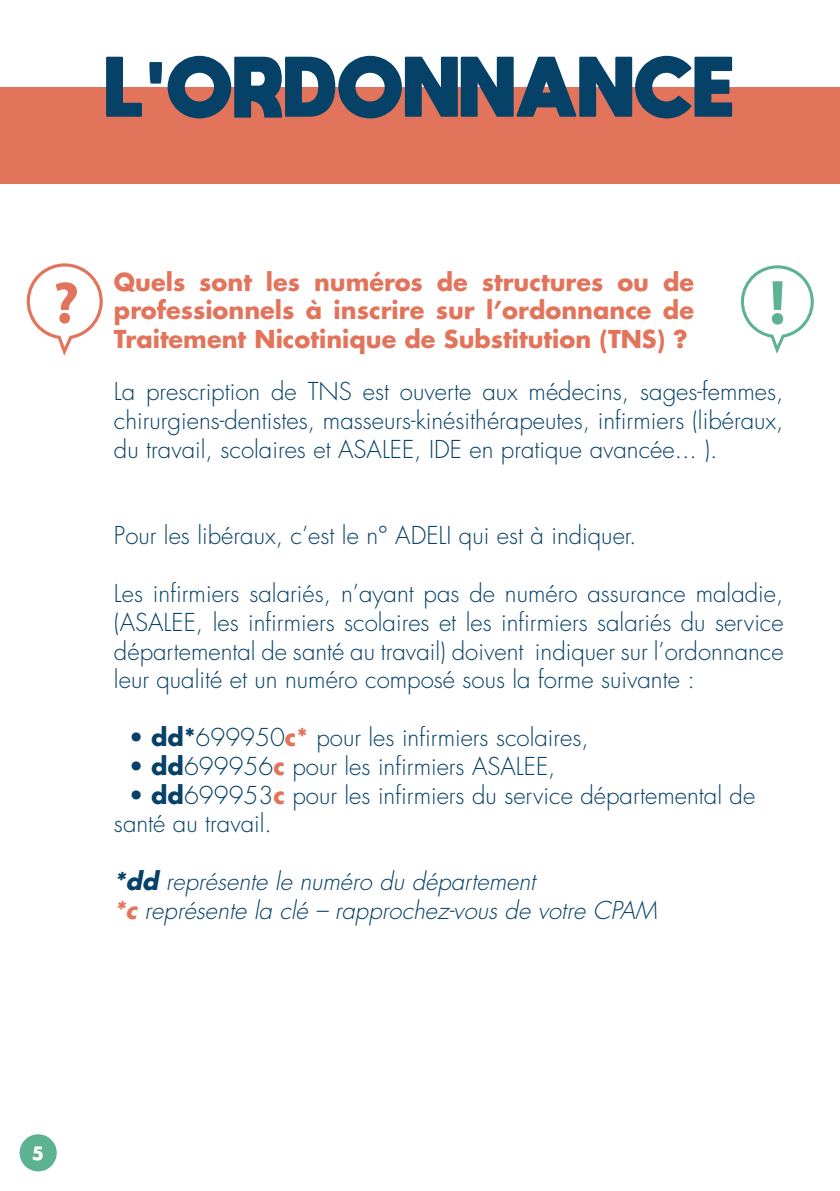
<style>
.page{position:relative;width:840px;height:1191px;background:#fff}
.page>*{position:absolute;margin:0;border:0;box-sizing:border-box;transform-origin:0 0}
.t1{font:800 60px "moon get";letter-spacing:.02em;color:#064168}
.t2{font:300 24px/28.8px "Futura Std";color:#064168;text-align:justify}
.t3{font:700 24px/28.8px "Futura Std";color:#e3745c;text-align:justify}
.t4{font:italic 300 24px "Futura Std";color:#064168}
.t5{font:700 18px "Futura Std";color:#fff}
.s1{font-weight:700}
.s2{font-weight:700;color:#e3745c}
</style>
<div class="page">
<div style="left:0;top:87px;width:839px;height:97px;background:#e3745c"></div>
<div style="left:20px;top:1134px;width:37px;height:37px;background:#5db292;border-radius:50%"></div>
<svg style="left:26px;top:263px;width:77px;height:93px"></svg>
<svg style="left:740px;top:265px;width:73px;height:89px"></svg>
<p class="t1" style="left:106px;top:49px;width:629px">L'ORDONNANCE</p>
<p class="t3" style="left:114px;top:267px;width:581px">Quels sont les numéros de structures ou de professionnels à inscrire sur l’ordonnance de Traitement Nicotinique de Substitution (TNS) ?</p>
<p class="t2" style="left:114px;top:378px;width:670px">La prescription de TNS est ouverte aux médecins, sages-femmes, chirurgiens-dentistes, masseurs-kinésithérapeutes, infirmiers (libéraux, du travail, scolaires et ASALEE, IDE en pratique avancée... ).</p>
<p class="t2" style="left:114px;top:522px;width:524px">Pour les libéraux, c’est le n° ADELI qui est à indiquer.</p>
<p class="t2" style="left:114px;top:579px;width:670px">Les infirmiers salariés, n’ayant pas de numéro assurance maladie, (ASALEE, les infirmiers scolaires et les infirmiers salariés du service départemental de santé au travail) doivent indiquer sur l’ordonnance leur qualité et un numéro composé sous la forme suivante :</p>
<p class="t2" style="left:129px;top:723px;width:461px">• <span class="s1">dd*</span>699950<span class="s2">c*</span> pour les infirmiers scolaires,</p>
<p class="t2" style="left:129px;top:752px;width:428px">• <span class="s1">dd</span>699956<span class="s2">c</span> pour les infirmiers ASALEE,</p>
<p class="t2" style="left:114px;top:781px;width:642px;text-indent:15px">• <span class="s1">dd</span>699953<span class="s2">c</span> pour les infirmiers du service départemental de santé au travail.</p>
<p class="t4" style="left:114px;top:866px;width:428px"><span class="s1">*dd</span> représente le numéro du département</p>
<p class="t4" style="left:114px;top:895px;width:549px"><span class="s2">*c</span> représente la clé – rapprochez-vous de votre CPAM</p>
<p class="t5" style="left:32px;top:1141px;width:14px">5</p>
</div>
